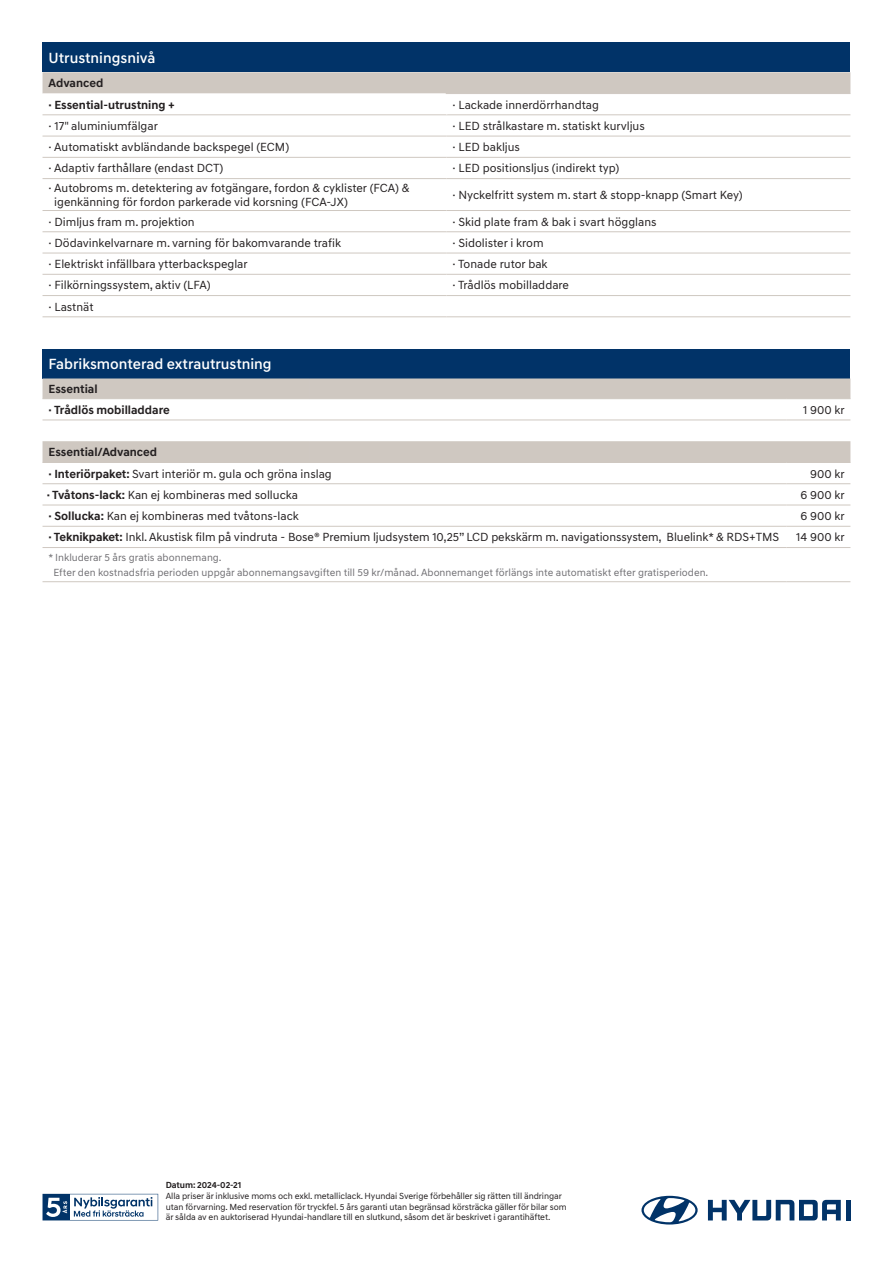
<style>
.page{position:relative;width:893px;height:1263px;background:#fff}
.page>*{position:absolute;margin:0;border:0;box-sizing:border-box;transform-origin:0 0}
.Normal{font:500 15px "Hyundai Sans Text";color:#fff}
.t1{font:12px/14.4px "Hyundai Sans Text";color:#231f20}
.t2{font:700 12px "Hyundai Sans Text";color:#231f20}
.t3{font:10.5px "Hyundai Sans Text";color:#717074}
.t4{font:9px/10.8px "Hyundai Sans Text";letter-spacing:-.01em;color:#231f20}
.t5{font:700 9px "Hyundai Sans Text";letter-spacing:-.01em;color:#231f20}
.s1{font-weight:700}
</style>
<div class="page">
<svg style="left:708px;top:1200px;width:133px;height:20px"></svg>
<div style="left:845px;top:1200px;width:5px;height:20px;background:#013368"></div>
<svg style="left:641px;top:1196px;width:57px;height:28px"></svg>
<svg style="left:43px;top:1194px;width:115px;height:26px"></svg>
<div style="left:43px;top:43px;width:807px;height:29px;background:#013368"></div>
<svg style="left:43px;top:135px;width:807px;height:182px"></svg>
<hr style="left:43px;top:136px;width:403px;height:1px;background:#cfc8c1">
<hr style="left:43px;top:157px;width:403px;height:1px;background:#cfc8c1">
<hr style="left:43px;top:210px;width:403px;height:1px;background:#cfc8c1">
<hr style="left:43px;top:178px;width:403px;height:1px;background:#cfc8c1">
<hr style="left:446px;top:115px;width:404px;height:1px;background:#cfc8c1">
<hr style="left:446px;top:136px;width:404px;height:1px;background:#cfc8c1">
<hr style="left:446px;top:157px;width:404px;height:1px;background:#cfc8c1">
<hr style="left:446px;top:178px;width:404px;height:1px;background:#cfc8c1">
<hr style="left:446px;top:210px;width:404px;height:1px;background:#cfc8c1">
<hr style="left:43px;top:231px;width:403px;height:1px;background:#cfc8c1">
<hr style="left:446px;top:231px;width:404px;height:1px;background:#cfc8c1">
<hr style="left:43px;top:253px;width:403px;height:1px;background:#cfc8c1">
<hr style="left:446px;top:253px;width:404px;height:1px;background:#cfc8c1">
<hr style="left:43px;top:274px;width:403px;height:1px;background:#cfc8c1">
<hr style="left:446px;top:274px;width:404px;height:1px;background:#cfc8c1">
<svg style="left:43px;top:72px;width:807px;height:43px"></svg>
<hr style="left:446px;top:93px;width:404px;height:1px;background:#cfc8c1">
<hr style="left:43px;top:115px;width:403px;height:1px;background:#cfc8c1">
<hr style="left:43px;top:295px;width:403px;height:1px;background:#cfc8c1">
<hr style="left:446px;top:295px;width:404px;height:1px;background:#cfc8c1">
<hr style="left:43px;top:317px;width:403px;height:1px;background:#cfc8c1">
<hr style="left:446px;top:317px;width:404px;height:1px;background:#cfc8c1">
<div style="left:43px;top:349px;width:807px;height:29px;background:#013368"></div>
<svg style="left:43px;top:378px;width:267px;height:84px"></svg>
<svg style="left:310px;top:378px;width:540px;height:84px"></svg>
<hr style="left:43px;top:547px;width:267px;height:1px;background:#cfc8c1">
<hr style="left:310px;top:547px;width:477px;height:1px;background:#cfc8c1">
<hr style="left:43px;top:581px;width:267px;height:1px;background:#cfc8c1">
<hr style="left:310px;top:581px;width:477px;height:1px;background:#cfc8c1">
<hr style="left:43px;top:398px;width:267px;height:1px;background:#cfc8c1">
<hr style="left:43px;top:420px;width:267px;height:1px;background:#cfc8c1">
<hr style="left:310px;top:420px;width:477px;height:1px;background:#cfc8c1">
<hr style="left:43px;top:462px;width:267px;height:1px;background:#cfc8c1">
<hr style="left:43px;top:505px;width:267px;height:1px;background:#cfc8c1">
<hr style="left:310px;top:505px;width:477px;height:1px;background:#cfc8c1">
<hr style="left:43px;top:526px;width:267px;height:1px;background:#cfc8c1">
<hr style="left:310px;top:526px;width:477px;height:1px;background:#cfc8c1">
<hr style="left:43px;top:483px;width:267px;height:1px;background:#cfc8c1">
<hr style="left:310px;top:483px;width:477px;height:1px;background:#cfc8c1">
<hr style="left:310px;top:398px;width:477px;height:1px;background:#cfc8c1">
<hr style="left:310px;top:462px;width:477px;height:1px;background:#cfc8c1">
<hr style="left:787px;top:398px;width:63px;height:1px;background:#cfc8c1">
<hr style="left:787px;top:420px;width:63px;height:1px;background:#cfc8c1">
<hr style="left:787px;top:462px;width:63px;height:1px;background:#cfc8c1">
<hr style="left:787px;top:505px;width:63px;height:1px;background:#cfc8c1">
<hr style="left:787px;top:526px;width:63px;height:1px;background:#cfc8c1">
<hr style="left:787px;top:483px;width:63px;height:1px;background:#cfc8c1">
<hr style="left:787px;top:547px;width:63px;height:1px;background:#cfc8c1">
<hr style="left:787px;top:581px;width:63px;height:1px;background:#cfc8c1">
<p class="Normal" style="left:49px;top:49px;width:108px">Utrustningsnivå</p>
<p class="t2" style="left:49px;top:76px;width:56px">Advanced</p>
<p class="t2" style="left:49px;top:97px;width:128px">· Essential-utrustning +</p>
<p class="t1" style="left:452px;top:97px;width:148px">· Lackade innerdörrhandtag</p>
<p class="t1" style="left:49px;top:119px;width:111px">· 17" aluminiumfälgar</p>
<p class="t1" style="left:452px;top:119px;width:194px">· LED strålkastare m. statiskt kurvljus</p>
<p class="t1" style="left:49px;top:140px;width:242px">· Automatiskt avbländande backspegel (ECM)</p>
<p class="t1" style="left:452px;top:140px;width:69px">· LED bakljus</p>
<p class="t1" style="left:49px;top:161px;width:176px">· Adaptiv farthållare (endast DCT)</p>
<p class="t1" style="left:452px;top:161px;width:168px">· LED positionsljus (indirekt typ)</p>
<p class="t1" style="left:54px;top:181px;width:357px;text-indent:-6px">· Autobroms m. detektering av fotgängare, fordon &amp; cyklister (FCA) &amp; igenkänning för fordon parkerade vid korsning (FCA-JX)</p>
<p class="t1" style="left:452px;top:188px;width:292px">· Nyckelfritt system m. start &amp; stopp-knapp (Smart Key)</p>
<p class="t1" style="left:49px;top:214px;width:148px">· Dimljus fram m. projektion</p>
<p class="t1" style="left:452px;top:214px;width:206px">· Skid plate fram &amp; bak i svart högglans</p>
<p class="t1" style="left:49px;top:236px;width:294px">· Dödavinkelvarnare m. varning för bakomvarande trafik</p>
<p class="t1" style="left:452px;top:236px;width:93px">· Sidolister i krom</p>
<p class="t1" style="left:49px;top:257px;width:201px">· Elektriskt infällbara ytterbackspeglar</p>
<p class="t1" style="left:452px;top:257px;width:97px">· Tonade rutor bak</p>
<p class="t1" style="left:49px;top:278px;width:164px">· Filkörningssystem, aktiv (LFA)</p>
<p class="t1" style="left:452px;top:278px;width:118px">· Trådlös mobilladdare</p>
<p class="t1" style="left:49px;top:299px;width:47px">· Lastnät</p>
<p class="Normal" style="left:49px;top:355px;width:225px">Fabriksmonterad extrautrustning</p>
<p class="t2" style="left:49px;top:381px;width:51px">Essential</p>
<p class="t2" style="left:49px;top:402px;width:123px">· Trådlös mobilladdare</p>
<p class="t1" style="left:803px;top:403px;width:43px">1 900 kr</p>
<p class="t2" style="left:49px;top:445px;width:110px">Essential/Advanced</p>
<p class="t1" style="left:49px;top:466px;width:285px"><span class="s1">· Interiörpaket:</span> Svart interiör m. gula och gröna inslag</p>
<p class="t1" style="left:810px;top:466px;width:36px">900 kr</p>
<p class="t1" style="left:47px;top:488px;width:253px"><span class="s1">· Tvåtons-lack:</span> Kan ej kombineras med sollucka</p>
<p class="t1" style="left:800px;top:488px;width:46px">6 900 kr</p>
<p class="t1" style="left:49px;top:509px;width:252px"><span class="s1">· Sollucka:</span> Kan ej kombineras med tvåtons-lack</p>
<p class="t1" style="left:800px;top:509px;width:46px">6 900 kr</p>
<p class="t1" style="left:49px;top:530px;width:732px"><span class="s1">· Teknikpaket:</span> Inkl. Akustisk film på vindruta - Bose® Premium ljudsystem 10,25” LCD pekskärm m. navigationssystem, Bluelink* &amp; RDS+TMS</p>
<p class="t1" style="left:796px;top:530px;width:50px">14 900 kr</p>
<p class="t3" style="left:49px;top:551px;width:175px">* Inkluderar 5 års gratis abonnemang.</p>
<p class="t3" style="left:53px;top:566px;width:656px">Efter den kostnadsfria perioden uppgår abonnemangsavgiften till 59 kr/månad. Abonnemanget förlängs inte automatiskt efter gratisperioden.</p>
<p class="t5" style="left:166px;top:1179px;width:77px">Datum: 2024-02-21</p>
<p class="t4" style="left:166px;top:1190px;width:402px">Alla priser är inklusive moms och exkl. metalliclack. Hyundai Sverige förbehåller sig rätten till ändringar utan förvarning. Med reservation för tryckfel. 5 års garanti utan begränsad körsträcka gäller för bilar som är sålda av en auktoriserad Hyundai-handlare till en slutkund, såsom det är beskrivet i garantihäftet.</p>
</div>
